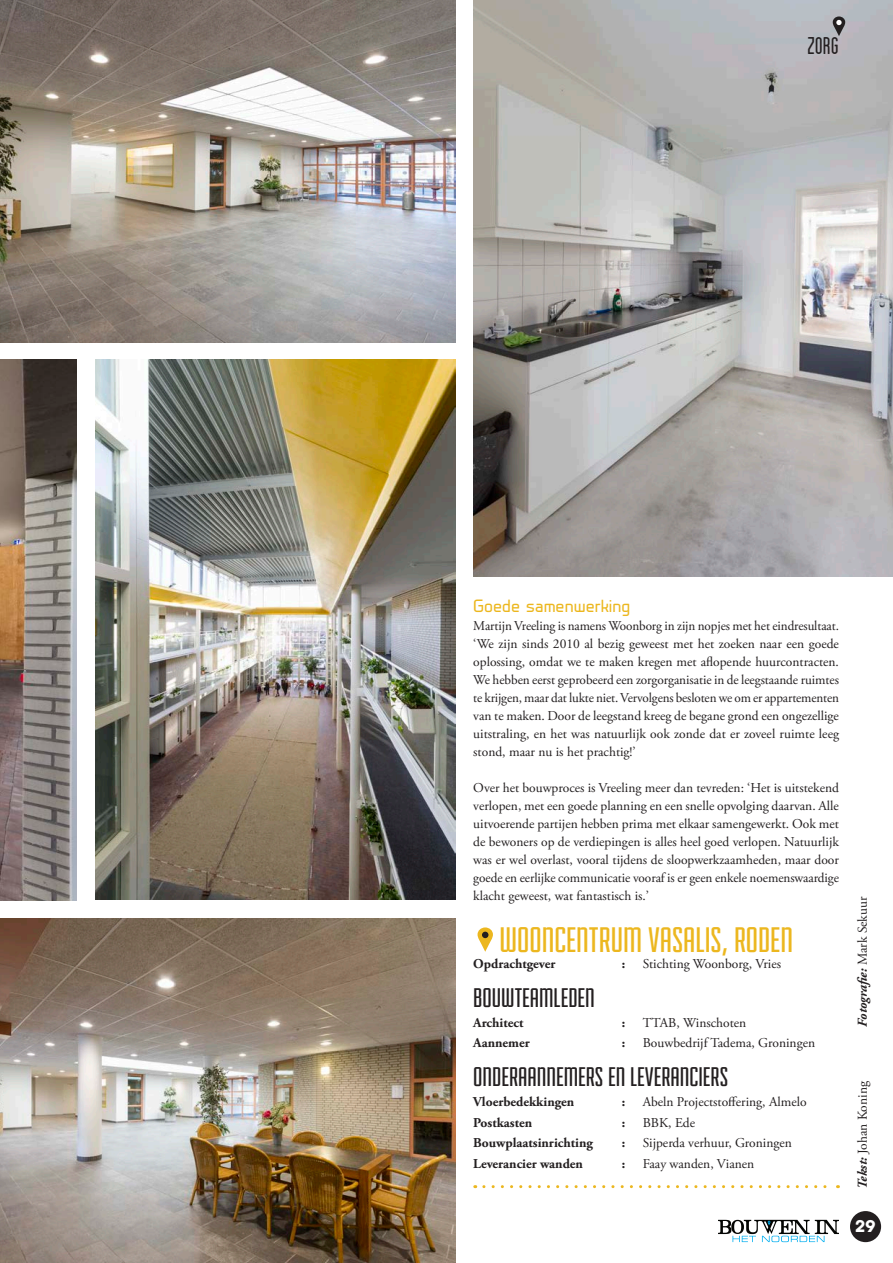
<style>
.page{position:relative;width:893px;height:1263px;background:#fff}
.page>*{position:absolute;margin:0;border:0;box-sizing:border-box;transform-origin:0 0}
.t1{font:37.5px "Fairview";color:#ecb71f}
.t2{font:28.5px "Fairview";color:#231f20}
.t3{font:condensed 25.5px "Blanch";color:#231f20}
.t4{font:18px "Archive";color:#fff}
.Main_Paragraphs{font:16.5px "Prime";color:#ecb71f}
.Main_Paragraphs-2{font:13.5px/18px "Adobe Garamond Pro";color:#231f20;text-align:justify}
.t5{font:700 13.5px "Adobe Garamond Pro";color:#231f20}
.Main_Paragraphs-3{font:italic 700 13.5px "Adobe Garamond Pro";color:#231f20}
.s1{font-weight:400;font-style:normal}
.s2{font-weight:700;font-style:italic}
</style>
<div class="page">
<img style="left:0;top:360px;width:77px;height:540px">
<svg style="left:484px;top:1185px;width:354px;height:3px"></svg>
<svg style="left:478px;top:927px;width:15px;height:25px"></svg>
<svg style="left:482px;top:932px;width:6px;height:6px"></svg>
<img style="left:0;top:0;width:455px;height:342px">
<img style="left:0;top:918px;width:455px;height:345px">
<img style="left:95px;top:360px;width:360px;height:539px">
<img style="left:473px;top:0;width:420px;height:576px">
<svg style="left:833px;top:16px;width:12px;height:20px"></svg>
<svg style="left:836px;top:20px;width:6px;height:5px"></svg>
<svg style="left:718px;top:1220px;width:121px;height:22px"></svg>
<div style="left:850px;top:1211px;width:31px;height:31px;background:#231f20;border-radius:50%"></div>
<h3 class="t3" style="left:807px;top:32px;width:33px">Zorg</h3>
<p class="Main_Paragraphs" style="left:473px;top:596px;width:158px">Goede samenwerking</p>
<p class="Main_Paragraphs-2" style="left:473px;top:617px;width:367px">Martijn Vreeling is namens Woonborg in zijn nopjes met het eindresultaat. ‘We zijn sinds 2010 al bezig geweest met het zoeken naar een goede oplossing, omdat we te maken kregen met aflopende huurcontracten.<br>We hebben eerst geprobeerd een zorgorganisatie in de leegstaande ruimtes te krijgen, maar dat lukte niet. Vervolgens besloten we om er appartementen van te maken. Door de leegstand kreeg de begane grond een ongezellige uitstraling, en het was natuurlijk ook zonde dat er zoveel ruimte leeg stond, maar nu is het prachtig!’</p>
<p class="Main_Paragraphs-2" style="left:473px;top:779px;width:367px">Over het bouwproces is Vreeling meer dan tevreden: ‘Het is uitstekend verlopen, met een goede planning en een snelle opvolging daarvan. Alle uitvoerende partijen hebben prima met elkaar samengewerkt. Ook met de bewoners op de verdiepingen is alles heel goed verlopen. Natuurlijk was er wel overlast, vooral tijdens de sloopwerkzaamheden, maar door goede en eerlijke communicatie vooraf is er geen enkele noemenswaardige klacht geweest, wat fantastisch is.’</p>
<p class="t1" style="left:500px;top:920px;width:295px">WOONCENTRUM VASALIS, RODEN</p>
<p class="t5" style="left:473px;top:956px;width:84px">Opdrachtgever</p>
<p class="t5" style="left:622px;top:956px;width:5px">:</p>
<p class="Main_Paragraphs-2" style="left:643px;top:955px;width:140px">Stichting Woonborg, Vries</p>
<p class="t2" style="left:473px;top:983px;width:123px">BOUWTEAMLEDEN</p>
<p class="t5" style="left:473px;top:1015px;width:52px">Architect</p>
<p class="t5" style="left:622px;top:1015px;width:5px">:</p>
<p class="Main_Paragraphs-2" style="left:643px;top:1014px;width:105px">TTAB, Winschoten</p>
<p class="t5" style="left:473px;top:1035px;width:58px">Aannemer</p>
<p class="t5" style="left:622px;top:1035px;width:5px">:</p>
<p class="Main_Paragraphs-2" style="left:643px;top:1034px;width:174px">Bouwbedrijf Tadema, Groningen</p>
<p class="t2" style="left:473px;top:1062px;width:256px">ONDERAANNEMERS EN LEVERANCIERS</p>
<p class="t5" style="left:473px;top:1094px;width:103px">Vloerbedekkingen</p>
<p class="t5" style="left:622px;top:1094px;width:5px">:</p>
<p class="Main_Paragraphs-2" style="left:643px;top:1093px;width:165px">Abeln Projectstoffering, Almelo</p>
<p class="t5" style="left:473px;top:1115px;width:60px">Postkasten</p>
<p class="t5" style="left:622px;top:1115px;width:5px">:</p>
<p class="Main_Paragraphs-2" style="left:643px;top:1114px;width:54px">BBK, Ede</p>
<p class="t5" style="left:473px;top:1135px;width:121px">Bouwplaatsinrichting</p>
<p class="t5" style="left:622px;top:1135px;width:5px">:</p>
<p class="Main_Paragraphs-2" style="left:643px;top:1134px;width:151px">Sijperda verhuur, Groningen</p>
<p class="t5" style="left:473px;top:1155px;width:111px">Leverancier wanden</p>
<p class="t5" style="left:622px;top:1155px;width:5px">:</p>
<p class="Main_Paragraphs-2" style="left:643px;top:1155px;width:113px">Faay wanden, Vianen</p>
<p class="Main_Paragraphs-3" style="left:855px;top:1027px;width:131px;rotate:-90deg">Fotografie: <span class="s1">Mark Sekuur</span></p>
<p class="Main_Paragraphs-2" style="left:854px;top:1189px;width:109px;rotate:-90deg"><span class="s2">Tekst:</span> Johan Koning</p>
<h3 class="t4" style="left:855px;top:1216px;width:22px">29</h3>
</div>
